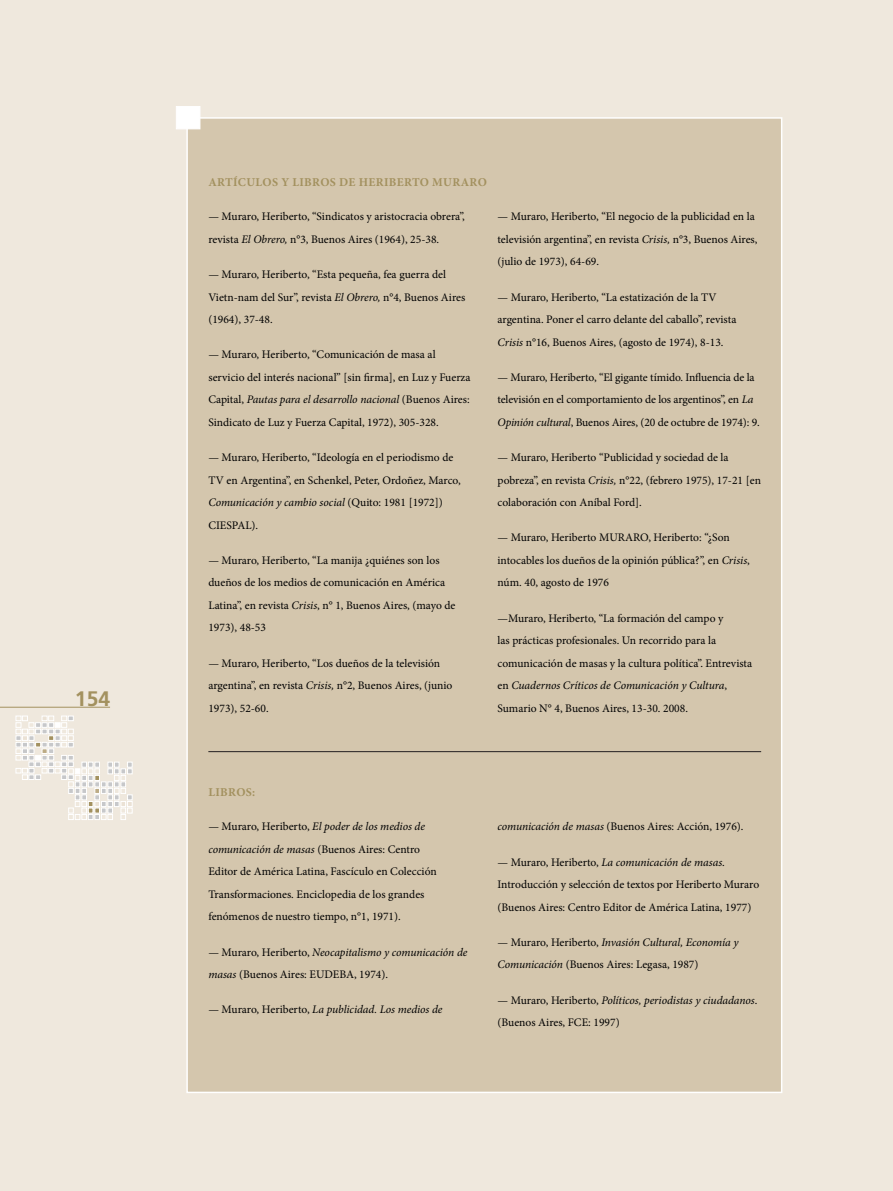
<style>
.page{position:relative;width:893px;height:1191px;background:#efe8dd}
.page>*{position:absolute;margin:0;border:0;box-sizing:border-box;transform-origin:0 0}
.t1{font:700 21px "Frutiger";color:#a3915f}
.t2{font:700 12px "Minion Pro";letter-spacing:.03em;color:#a3915f}
.t3{font:11.55px/22.5px "Minion Pro";color:#000}
.t4{font:italic 11.55px "Minion Pro";letter-spacing:-.005em;color:#000}
.s1{font-style:italic}
.s2{font-style:normal}
</style>
<div class="page">
<svg style="left:16px;top:716px;width:116px;height:103px"></svg>
<hr style="left:0;top:707px;width:110px;height:1px;background:#a3915f">
<div style="left:186px;top:117px;width:596px;height:976px;background:#d4c6ad;border:2px solid #fff"></div>
<div style="left:176px;top:106px;width:24px;height:23px;background:#fff"></div>
<hr style="left:208px;top:751px;width:553px;height:1px;background:#231f20">
<h1 class="t1" style="left:75px;top:686px;width:37px">154</h1>
<p class="t2" style="left:208px;top:174px;width:280px">ARTÍCULOS Y LIBROS DE HERIBERTO MURARO</p>
<p class="t3" style="left:208px;top:205px;width:258px">— Muraro, Heriberto, “Sindicatos y aristocracia obrera”, revista <span class="s1">El Obrero,</span> n°3, Buenos Aires (1964), 25-38.</p>
<p class="t3" style="left:208px;top:263px;width:258px">— Muraro, Heriberto, “Esta pequeña, fea guerra del<br>Vietn-nam del Sur”, revista <span class="s1">El Obrero,</span> n°4, Buenos Aires (1964), 37-48.</p>
<p class="t3" style="left:208px;top:343px;width:264px">— Muraro, Heriberto, “Comunicación de masa al servicio del interés nacional” [sin firma], en Luz y Fuerza Capital, <span class="s1">Pautas para el desarrollo nacional</span> (Buenos Aires:<br>Sindicato de Luz y Fuerza Capital, 1972), 305-328.</p>
<p class="t3" style="left:208px;top:446px;width:254px">— Muraro, Heriberto, “Ideología en el periodismo de TV en Argentina”, en Schenkel, Peter, Ordoñez, Marco, <span class="s1">Comunicación y cambio social</span> (Quito: 1981 [1972])<br>CIESPAL).</p>
<p class="t3" style="left:208px;top:549px;width:249px">— Muraro, Heriberto, “La manija ¿quiénes son los dueños de los medios de comunicación en América Latina”, en revista <span class="s1">Crisis</span>, n° 1, Buenos Aires, (mayo de 1973), 48-53</p>
<p class="t3" style="left:208px;top:652px;width:246px">— Muraro, Heriberto, “Los dueños de la televisión argentina”, en revista <span class="s1">Crisis,</span> n°2, Buenos Aires, (junio<br>1973), 52-60.</p>
<p class="t3" style="left:497px;top:205px;width:261px">— Muraro, Heriberto, “El negocio de la publicidad en la televisión argentina”, en revista <span class="s1">Crisis,</span> n°3, Buenos Aires, (julio de 1973), 64-69.</p>
<p class="t3" style="left:497px;top:286px;width:240px">— Muraro, Heriberto, “La estatización de la TV argentina. Poner el carro delante del caballo”, revista<br><span class="s1">Crisis</span> n°16, Buenos Aires, (agosto de 1974), 8-13.</p>
<p class="t3" style="left:497px;top:366px;width:264px">— Muraro, Heriberto, “El gigante tímido. Influencia de la televisión en el comportamiento de los argentinos”, en <span class="s1">La<br>Opinión cultural</span>, Buenos Aires, (20 de octubre de 1974): 9.</p>
<p class="t3" style="left:497px;top:446px;width:265px">— Muraro, Heriberto “Publicidad y sociedad de la pobreza”, en revista <span class="s1">Crisis,</span> n°22, (febrero 1975), 17-21 [en colaboración con Aníbal Ford].</p>
<p class="t3" style="left:497px;top:526px;width:254px">— Muraro, Heriberto MURARO, Heriberto: “¿Son intocables los dueños de la opinión pública?”, en <span class="s1">Crisis</span>, núm. 40, agosto de 1976</p>
<p class="t3" style="left:497px;top:607px;width:256px">—Muraro, Heriberto, “La formación del campo y<br>las prácticas profesionales. Un recorrido para la comunicación de masas y la cultura política”. Entrevista en <span class="s1">Cuadernos Críticos de Comunicación y Cultura</span>, Sumario N° 4, Buenos Aires, 13-30. 2008.</p>
<p class="t2" style="left:208px;top:783px;width:48px">LIBROS:</p>
<p class="t3" style="left:208px;top:815px;width:230px">— Muraro, Heriberto, <span class="s1">El poder de los medios de comunicación de masas</span> (Buenos Aires: Centro Editor de América Latina, Fascículo en Colección Transformaciones. Enciclopedia de los grandes fenómenos de nuestro tiempo, n°1, 1971).</p>
<p class="t3" style="left:208px;top:940px;width:261px">— Muraro, Heriberto, <span class="s1">Neocapitalismo y comunicación de masas</span> (Buenos Aires: EUDEBA, 1974).</p>
<p class="t4" style="left:208px;top:1001px;width:236px"><span class="s2">— Muraro, Heriberto,</span> La publicidad. Los medios de</p>
<p class="t3" style="left:497px;top:815px;width:248px"><span class="s1">comunicación de masas</span> (Buenos Aires: Acción, 1976).</p>
<p class="t3" style="left:497px;top:850px;width:263px">— Muraro, Heriberto, <span class="s1">La comunicación de masas</span>.<br>Introducción y selección de textos por Heriberto Muraro (Buenos Aires: Centro Editor de América Latina, 1977)</p>
<p class="t3" style="left:497px;top:931px;width:243px">— Muraro, Heriberto, <span class="s1">Invasión Cultural, Economía y<br>Comunicación</span> (Buenos Aires: Legasa, 1987)</p>
<p class="t3" style="left:497px;top:988px;width:261px">— Muraro, Heriberto, <span class="s1">Políticos, periodistas y ciudadanos</span>. (Buenos Aires, FCE: 1997)</p>
</div>
